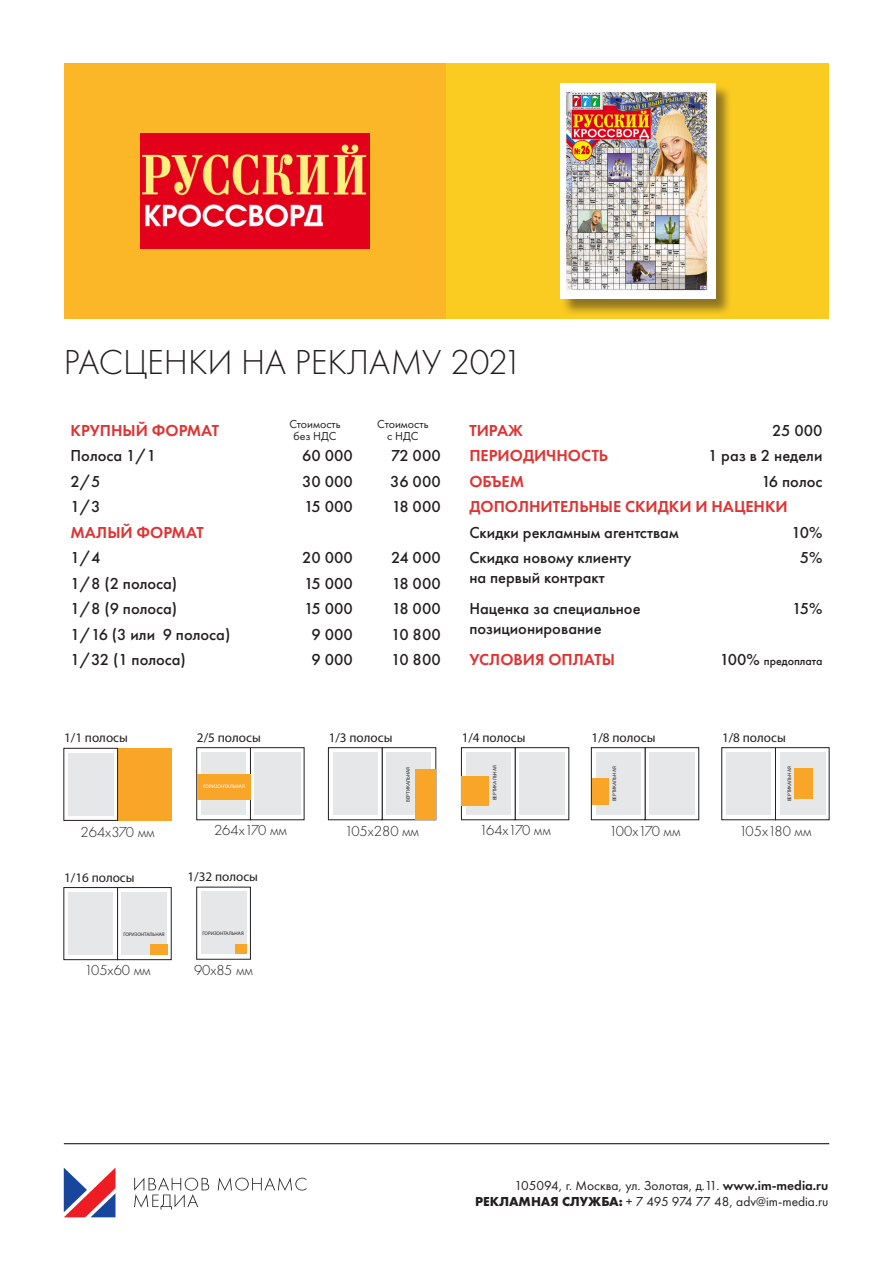
<style>
.page{position:relative;width:893px;height:1263px;background:#fff}
.page>*{position:absolute;margin:0;border:0;box-sizing:border-box;transform-origin:0 0}
.t1{font:300 36px "Futura PT";color:#231f20}
.t2{font:500 16.5px/19.8px "Futura PT";color:#231f20}
.t3{font:600 16.5px "Futura PT";color:#e03333}
.t4{font:300 15px "Futura PT";color:#231f20}
.t5{font:13.5px "Futura PT";color:#231f20}
.t6{font:13.2px "Myriad Pro";color:#231f20}
.t7{font:12px "Futura PT";color:#231f20}
.t8{font:500 12px "Futura PT";color:#231f20}
.t9{font:5.1px "Myriad Pro";color:#231f20}
.t10{font:5.1px "Myriad Pro";color:#fff}
.s1{font-size:16.5px}
.s2{font-weight:600}
.s3{font-weight:700}
</style>
<div class="page">
<div style="left:64px;top:64px;width:382px;height:255px;background:#fcb729"></div>
<div style="left:446px;top:64px;width:383px;height:255px;background:#facb21"></div>
<div style="left:561px;top:84px;width:172px;height:232px;background:#231f20;opacity:.5"></div>
<div style="left:560px;top:84px;width:155px;height:215px;background:#fff"></div>
<img style="left:566px;top:91px;width:142px;height:200px">
<img style="left:140px;top:134px;width:230px;height:115px">
<div style="left:118px;top:748px;width:53px;height:72px;background:#f9a628"></div>
<div style="left:64px;top:748px;width:54px;height:72px;border:1px solid #231f20"></div>
<div style="left:68px;top:753px;width:45px;height:63px;background:#e6e7e9"></div>
<div style="left:254px;top:752px;width:46px;height:63px;background:#e6e7e9"></div>
<div style="left:232px;top:752px;width:14px;height:63px;background:#e6e7e9"></div>
<div style="left:215px;top:752px;width:17px;height:63px;background:#e6e7e9"></div>
<div style="left:201px;top:752px;width:14px;height:63px;background:#e6e7e9"></div>
<div style="left:197px;top:774px;width:54px;height:25px;background:#f9a628"></div>
<svg style="left:201px;top:891px;width:46px;height:53px"></svg>
<div style="left:201px;top:892px;width:45px;height:62px;background:#e6e7e9"></div>
<div style="left:235px;top:944px;width:12px;height:10px;background:#f9a628"></div>
<div style="left:382px;top:748px;width:54px;height:72px;border:1px solid #231f20"></div>
<div style="left:386px;top:752px;width:45px;height:63px;background:#e6e7e9"></div>
<div style="left:364px;top:752px;width:14px;height:63px;background:#e6e7e9"></div>
<div style="left:346px;top:752px;width:18px;height:63px;background:#e6e7e9"></div>
<div style="left:333px;top:752px;width:14px;height:63px;background:#e6e7e9"></div>
<div style="left:415px;top:769px;width:21px;height:51px;background:#f9a628"></div>
<div style="left:515px;top:748px;width:54px;height:72px;border:1px solid #231f20"></div>
<div style="left:519px;top:752px;width:46px;height:63px;background:#e6e7e9"></div>
<div style="left:497px;top:752px;width:14px;height:63px;background:#e6e7e9"></div>
<div style="left:479px;top:752px;width:18px;height:63px;background:#e6e7e9"></div>
<div style="left:466px;top:752px;width:14px;height:63px;background:#e6e7e9"></div>
<div style="left:461px;top:776px;width:28px;height:30px;background:#f9a628"></div>
<div style="left:645px;top:748px;width:54px;height:72px;border:1px solid #231f20"></div>
<div style="left:649px;top:752px;width:46px;height:63px;background:#e6e7e9"></div>
<div style="left:591px;top:748px;width:54px;height:72px;border:1px solid #231f20"></div>
<div style="left:627px;top:752px;width:14px;height:63px;background:#e6e7e9"></div>
<div style="left:609px;top:752px;width:18px;height:63px;background:#e6e7e9"></div>
<div style="left:596px;top:752px;width:13px;height:63px;background:#e6e7e9"></div>
<div style="left:592px;top:778px;width:17px;height:27px;background:#f9a628"></div>
<div style="left:780px;top:752px;width:45px;height:63px;background:#e6e7e9"></div>
<div style="left:757px;top:752px;width:14px;height:63px;background:#e6e7e9"></div>
<div style="left:740px;top:752px;width:17px;height:63px;background:#e6e7e9"></div>
<div style="left:726px;top:752px;width:14px;height:63px;background:#e6e7e9"></div>
<div style="left:794px;top:768px;width:18px;height:31px;background:#f9a628"></div>
<svg style="left:121px;top:892px;width:47px;height:63px"></svg>
<div style="left:117px;top:887px;width:54px;height:73px;border:1px solid #231f20"></div>
<div style="left:122px;top:892px;width:45px;height:62px;background:#e6e7e9"></div>
<div style="left:64px;top:887px;width:54px;height:73px;border:1px solid #231f20"></div>
<div style="left:99px;top:892px;width:14px;height:63px;background:#e6e7e9"></div>
<div style="left:82px;top:892px;width:18px;height:63px;background:#e6e7e9"></div>
<div style="left:68px;top:892px;width:14px;height:63px;background:#e6e7e9"></div>
<div style="left:150px;top:944px;width:17px;height:10px;background:#f9a628"></div>
<svg style="left:64px;top:1168px;width:51px;height:49px"></svg>
<svg style="left:218px;top:1177px;width:88px;height:14px"></svg>
<svg style="left:134px;top:1177px;width:75px;height:32px"></svg>
<hr style="left:64px;top:1143px;width:765px;height:1px;background:#000">
<p class="t1" style="left:64px;top:342px;width:460px">РАСЦЕНКИ НА РЕКЛАМУ 2021</p>
<p class="t3" style="left:71px;top:420px;width:150px">КРУПНЫЙ ФОРМАТ</p>
<p class="t7" style="left:289px;top:417px;width:53px">Стоимость</p>
<p class="t7" style="left:293px;top:429px;width:45px">без НДС</p>
<p class="t7" style="left:377px;top:417px;width:53px">Стоимость</p>
<p class="t7" style="left:387px;top:429px;width:33px">с НДС</p>
<p class="t2" style="left:71px;top:446px;width:87px">Полоса 1/1</p>
<p class="t2" style="left:302px;top:446px;width:52px">60 000</p>
<p class="t2" style="left:391px;top:446px;width:51px">72 000</p>
<p class="t2" style="left:71px;top:471px;width:32px">2/5</p>
<p class="t2" style="left:302px;top:471px;width:52px">30 000</p>
<p class="t2" style="left:390px;top:471px;width:52px">36 000</p>
<p class="t2" style="left:71px;top:497px;width:32px">1/3</p>
<p class="t2" style="left:304px;top:497px;width:50px">15 000</p>
<p class="t2" style="left:392px;top:497px;width:50px">18 000</p>
<p class="t3" style="left:71px;top:522px;width:135px">МАЛЫЙ ФОРМАТ</p>
<p class="t2" style="left:71px;top:548px;width:32px">1/4</p>
<p class="t2" style="left:302px;top:548px;width:52px">20 000</p>
<p class="t2" style="left:391px;top:548px;width:51px">24 000</p>
<p class="t2" style="left:71px;top:573px;width:108px">1/8 (2 полоса)</p>
<p class="t2" style="left:304px;top:573px;width:50px">15 000</p>
<p class="t2" style="left:392px;top:573px;width:50px">18 000</p>
<p class="t2" style="left:71px;top:599px;width:108px">1/8 (9 полоса)</p>
<p class="t2" style="left:304px;top:599px;width:50px">15 000</p>
<p class="t2" style="left:392px;top:599px;width:50px">18 000</p>
<p class="t2" style="left:71px;top:624px;width:161px">1/16 (3 или 9 полоса)</p>
<p class="t2" style="left:312px;top:624px;width:43px">9 000</p>
<p class="t2" style="left:391px;top:624px;width:51px">10 800</p>
<p class="t2" style="left:71px;top:650px;width:117px">1/32 (1 полоса)</p>
<p class="t2" style="left:312px;top:650px;width:43px">9 000</p>
<p class="t2" style="left:391px;top:650px;width:51px">10 800</p>
<p class="t3" style="left:469px;top:420px;width:55px">ТИРАЖ</p>
<p class="t2" style="left:772px;top:420px;width:52px">25 000</p>
<p class="t3" style="left:469px;top:445px;width:140px">ПЕРИОДИЧНОСТЬ</p>
<p class="t2" style="left:708px;top:446px;width:116px">1 раз в 2 недели</p>
<p class="t3" style="left:469px;top:471px;width:56px">ОБЪЕМ</p>
<p class="t2" style="left:761px;top:471px;width:63px">16 полос</p>
<p class="t3" style="left:469px;top:496px;width:320px">ДОПОЛНИТЕЛЬНЫЕ СКИДКИ И НАЦЕНКИ</p>
<p class="t2" style="left:469px;top:522px;width:211px">Скидки рекламным агентствам</p>
<p class="t2" style="left:792px;top:522px;width:32px">10%</p>
<p class="t2" style="left:469px;top:548px;width:164px">Cкидка новому клиенту</p>
<p class="t2" style="left:469px;top:568px;width:137px">на первый контракт</p>
<p class="t2" style="left:800px;top:548px;width:24px">5%</p>
<p class="t2" style="left:469px;top:599px;width:173px">Наценка за специальное позиционирование</p>
<p class="t2" style="left:792px;top:599px;width:32px">15%</p>
<p class="t3" style="left:469px;top:649px;width:147px">УСЛОВИЯ ОПЛАТЫ</p>
<p class="t8" style="left:720px;top:654px;width:104px"><span class="s1">100%</span> предоплата</p>
<p class="t6" style="left:64px;top:730px;width:65px">1/1 полосы</p>
<p class="t6" style="left:197px;top:730px;width:65px">2/5 полосы</p>
<p class="t6" style="left:329px;top:730px;width:65px">1/3 полосы</p>
<p class="t6" style="left:462px;top:730px;width:65px">1/4 полосы</p>
<p class="t6" style="left:592px;top:730px;width:65px">1/8 полосы</p>
<p class="t6" style="left:722px;top:730px;width:65px">1/8 полосы</p>
<p class="t4" style="left:81px;top:823px;width:76px">264x370 мм</p>
<p class="t6" style="left:64px;top:870px;width:72px">1/16 полосы</p>
<p class="t10" style="left:204px;top:784px;width:43px">ГОРИЗОНТАЛЬНАЯ</p>
<p class="t4" style="left:214px;top:822px;width:75px">264x170 мм</p>
<p class="t6" style="left:188px;top:869px;width:72px">1/32 полосы</p>
<p class="t9" style="left:405px;top:802px;width:36px;rotate:-90deg">ВЕРТИКАЛЬНАЯ</p>
<p class="t4" style="left:345px;top:822px;width:76px">105x280 мм</p>
<p class="t9" style="left:492px;top:800px;width:36px;rotate:-90deg">ВЕРТИКАЛЬНАЯ</p>
<p class="t4" style="left:480px;top:822px;width:73px">164x170 мм</p>
<p class="t9" style="left:612px;top:801px;width:36px;rotate:-90deg">ВЕРТИКАЛЬНАЯ</p>
<p class="t4" style="left:609px;top:822px;width:73px">100x170 мм</p>
<p class="t9" style="left:786px;top:801px;width:36px;rotate:-90deg">ВЕРТИКАЛЬНАЯ</p>
<p class="t4" style="left:739px;top:822px;width:74px">105x180 мм</p>
<p class="t9" style="left:123px;top:931px;width:43px">ГОРИЗОНТАЛЬНАЯ</p>
<p class="t4" style="left:85px;top:962px;width:68px">105x60 мм</p>
<p class="t9" style="left:203px;top:931px;width:43px">ГОРИЗОНТАЛЬНАЯ</p>
<p class="t4" style="left:194px;top:961px;width:60px">90x85 мм</p>
<p class="t5" style="left:514px;top:1177px;width:315px">105094, г. Москва, ул. Золотая, д.11. <span class="s2">www.im-media.ru</span></p>
<p class="t5" style="left:475px;top:1193px;width:355px"><span class="s3">РЕКЛАМНАЯ СЛУЖБА:</span> + 7 495 974 77 48, adv@im-media.ru</p>
</div>
